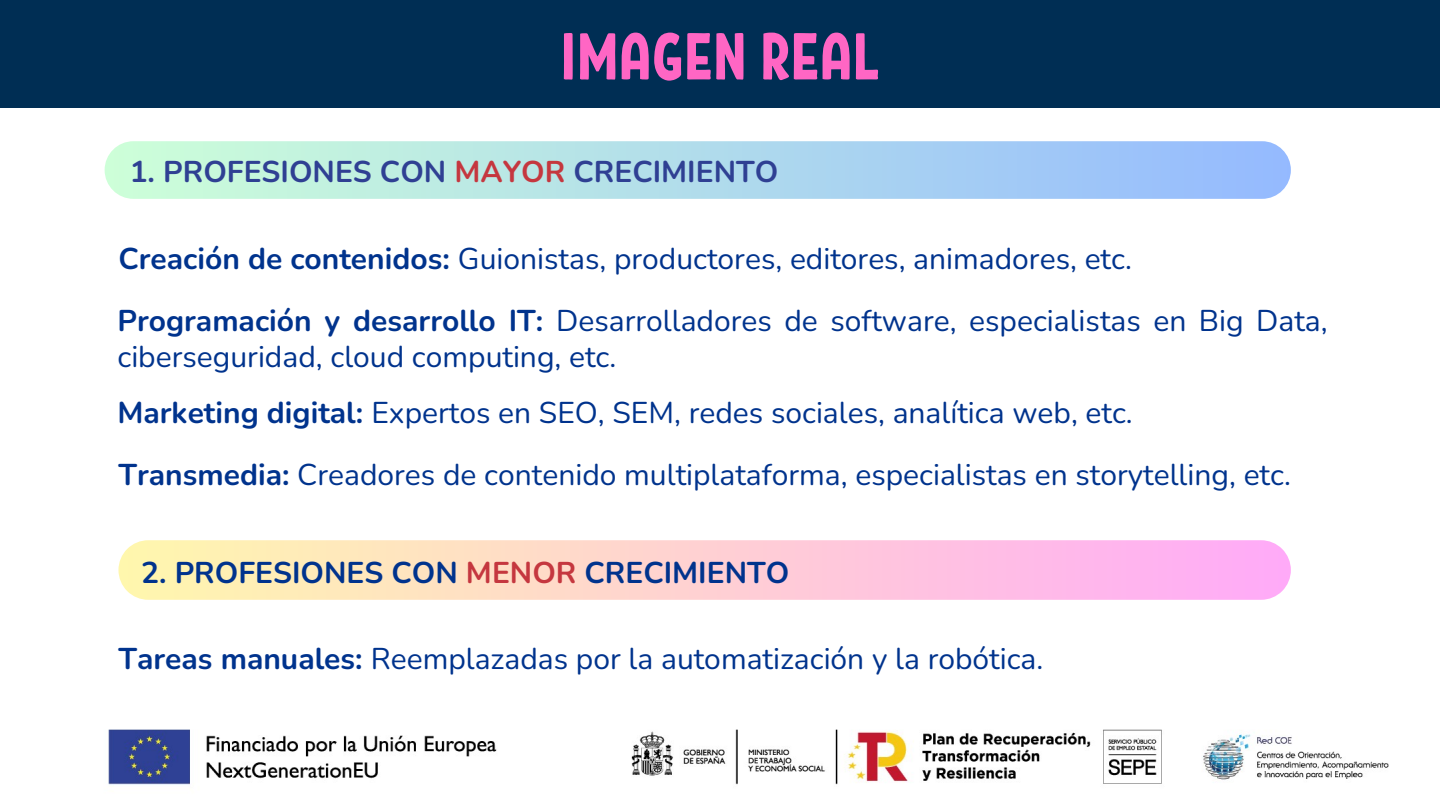
<style>
.page{position:relative;width:1440px;height:810px;background:#fff}
.page>*{position:absolute;margin:0;border:0;box-sizing:border-box;transform-origin:0 0}
.t1{font:66px "RF Krabuler";color:#ff66c4}
.t2{font:30px/36px "Nunito";color:#00338d}
.t3{font:700 30px "Nunito";color:#2f4093}
.t4{font:700 30px "Nunito";color:#00338d}
.s1{color:#c5373f}
.s2{font-weight:700}
</style>
<div class="page">
<div style="left:0;top:0;width:1440px;height:107px;background:#002e54"></div>
<div style="left:105px;top:141px;width:1186px;height:58px;background:linear-gradient(to right,#cdffd8,#95baff);border-radius:29px"></div>
<svg style="left:118px;top:540px;width:1173px;height:60px;background:#ffd1d3"></svg>
<img style="left:108px;top:729px;width:1281px;height:56px">
<h1 class="t1" style="left:560px;top:13px;width:322px">IMAGEN REAL</h1>
<h2 class="t3" style="left:130px;top:151px;width:650px">1. PROFESIONES CON <span class="s1">MAYOR</span> CRECIMIENTO</h2>
<p class="t2" style="left:118px;top:241px;width:1015px"><span class="s2">Creación de contenidos:</span> Guionistas, productores, editores, animadores, etc.</p>
<p class="t2" style="left:117px;top:303px;width:1212px"><span class="s2">Programación y desarrollo IT:</span> Desarrolladores de software, especialistas en Big Data, ciberseguridad, cloud computing, etc.</p>
<p class="t2" style="left:117px;top:395px;width:1017px"><span class="s2">Marketing digital:</span> Expertos en SEO, SEM, redes sociales, analítica web, etc.</p>
<p class="t2" style="left:118px;top:458px;width:1174px"><span class="s2">Transmedia:</span> Creadores de contenido multiplataforma, especialistas en storytelling, etc.</p>
<h2 class="t4" style="left:141px;top:552px;width:650px">2. PROFESIONES CON <span class="s1">MENOR</span> CRECIMIENTO</h2>
<p class="t2" style="left:119px;top:641px;width:926px"><span class="s2">Tareas manuales:</span> Reemplazadas por la automatización y la robótica.</p>
</div>
